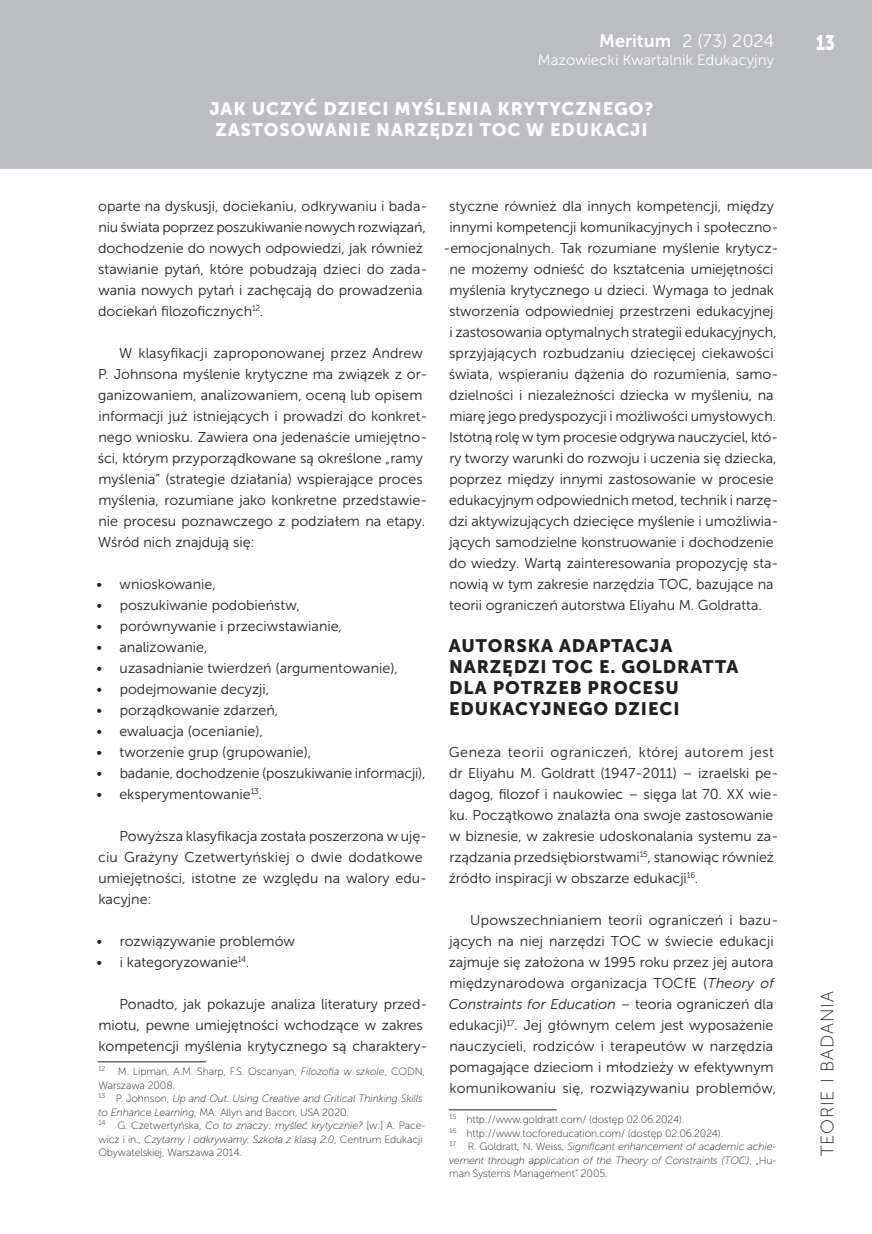
<style>
.page{position:relative;width:872px;height:1234px;background:#fff}
.page>*{position:absolute;margin:0;border:0;box-sizing:border-box;transform-origin:0 0}
.t1{font:21px "Museo Sans 900";color:#fff;scale:.8 1}
.t2{font:18px/21px "Museo Sans 900";letter-spacing:.05em;color:#231f20}
.t3{font:18px/21px "Museo Sans 900";letter-spacing:.05em;color:#fff;text-align:center}
.t4{font:18px "Museo Sans 300";color:#fff}
.t5{font:18px "Museo Sans 100";letter-spacing:.05em;color:#231f20}
.t6{font:15px "Museo Sans 300";color:#fff}
.t7{font:14.25px/21px "Museo Sans 300";color:#231f20}
.t8{font:10.5px/13.5px "Museo Sans 100";letter-spacing:-.01em;color:#231f20}
.s1{font-family:"Museo Sans 700"}
.s2{font-style:italic}
</style>
<div class="page">
<div style="left:0;top:0;width:872px;height:169px;background:#bcbdc0"></div>
<hr style="left:98px;top:1061px;width:108px;height:1px;background:#231f20">
<hr style="left:449px;top:1109px;width:108px;height:1px;background:#231f20">
<p class="t4" style="left:599px;top:31px;width:176px"><span class="s1">Meritum</span> 2 (73) 2024</p>
<p class="t6" style="left:538px;top:52px;width:238px">Mazowiecki Kwartalnik Edukacyjny</p>
<p class="t3" style="left:209px;top:98px;width:445px">JAK UCZYĆ DZIECI MYŚLENIA KRYTYCZNEGO?<br>ZASTOSOWANIE NARZĘDZI TOC W EDUKACJI</p>
<p class="t7" style="left:98px;top:195px;width:331px">oparte na dyskusji, dociekaniu, odkrywaniu i bada&shy;niu świata poprzez poszukiwanie nowych rozwiązań, dochodzenie do nowych odpowiedzi, jak również stawianie pytań, które pobudzają dzieci do zada&shy;wania nowych pytań i zachęcają do prowadzenia dociekań filozoficznych<sup>12</sup>.</p>
<p class="t7" style="left:98px;top:342px;width:331px;text-indent:22px">W klasyfikacji zaproponowanej przez Andrew P. Johnsona myślenie krytyczne ma związek z or&shy;ganizowaniem, analizowaniem, oceną lub opisem informacji już istniejących i prowadzi do konkret&shy;nego wniosku. Zawiera ona jedenaście umiejętno&shy;ści, którym przyporządkowane są określone „ramy myślenia” (strategie działania) wspierające proces myślenia, rozumiane jako konkretne przedstawie&shy;nie procesu poznawczego z podziałem na etapy.<br>Wśród nich znajdują się:</p>
<p class="t7" style="left:97px;top:573px;width:121px">• wnioskowanie,</p>
<p class="t7" style="left:97px;top:594px;width:205px">• poszukiwanie podobieństw,</p>
<p class="t7" style="left:97px;top:615px;width:247px">• porównywanie i przeciwstawianie,</p>
<p class="t7" style="left:97px;top:636px;width:112px">• analizowanie,</p>
<p class="t7" style="left:97px;top:657px;width:303px">• uzasadnianie twierdzeń (argumentowanie),</p>
<p class="t7" style="left:97px;top:678px;width:174px">• podejmowanie decyzji,</p>
<p class="t7" style="left:97px;top:699px;width:183px">• porządkowanie zdarzeń,</p>
<p class="t7" style="left:97px;top:720px;width:168px">• ewaluacja (ocenianie),</p>
<p class="t7" style="left:97px;top:741px;width:216px">• tworzenie grup (grupowanie),</p>
<p class="t7" style="left:97px;top:762px;width:330px">• badanie, dochodzenie (poszukiwanie informacji),</p>
<p class="t7" style="left:97px;top:783px;width:167px">• eksperymentowanie<sup>13</sup>.</p>
<p class="t7" style="left:98px;top:825px;width:331px;text-indent:21px">Powyższa klasyfikacja została poszerzona w uję&shy;ciu Grażyny Czetwertyńskiej o dwie dodatkowe umiejętności, istotne ze względu na walory edu&shy;kacyjne:</p>
<p class="t7" style="left:97px;top:930px;width:200px">• rozwiązywanie problemów</p>
<p class="t7" style="left:97px;top:951px;width:154px">• i kategoryzowanie<sup>14</sup>.</p>
<p class="t7" style="left:98px;top:993px;width:330px;text-indent:21px">Ponadto, jak pokazuje analiza literatury przed&shy;miotu, pewne umiejętności wchodzące w zakres kompetencji myślenia krytycznego są charaktery-</p>
<p class="t8" style="left:98px;top:1064px;width:328px"><sup>12</sup> M. Lipman, A.M. Sharp, F.S. Oscanyan, <span class="s2">Filozofia w szkole</span>, CODN, Warszawa 2008.<br><sup>13</sup> P. Johnson, <span class="s2">Up and Out. Using Creative and Critical Thinking Skills to Enhance Learning</span>, MA: Allyn and Bacon, USA 2020.<br><sup>14</sup> G. Czetwertyńska, <span class="s2">Co to znaczy: myśleć krytycznie?</span> [w:] A. Pace&shy;wicz i in., <span class="s2">Czytamy i odkrywamy. Szkoła z klasą 2.0</span>, Centrum Edukacji Obywatelskiej, Warszawa 2014.</p>
<p class="t7" style="left:449px;top:195px;width:326px">styczne również dla innych kompetencji, między</p>
<p class="t7" style="left:449px;top:216px;width:330px">innymi kompetencji komunikacyjnych i społeczno-</p>
<p class="t7" style="left:443px;top:237px;width:336px">-emocjonalnych. Tak rozumiane myślenie krytycz-</p>
<p class="t7" style="left:449px;top:258px;width:326px">ne możemy odnieść do kształcenia umiejętności</p>
<p class="t7" style="left:449px;top:279px;width:326px">myślenia krytycznego u dzieci. Wymaga to jednak</p>
<p class="t7" style="left:449px;top:300px;width:326px">stworzenia odpowiedniej przestrzeni edukacyjnej</p>
<p class="t7" style="left:449px;top:321px;width:329px">i zastosowania optymalnych strategii edukacyjnych,</p>
<p class="t7" style="left:449px;top:342px;width:326px">sprzyjających rozbudzaniu dziecięcej ciekawości</p>
<p class="t7" style="left:449px;top:363px;width:331px">świata, wspieraniu dążenia do rozumienia, samo-</p>
<p class="t7" style="left:449px;top:384px;width:326px">dzielności i niezależności dziecka w myśleniu, na</p>
<p class="t7" style="left:449px;top:405px;width:328px">miarę jego predyspozycji i możliwości umysłowych.</p>
<p class="t7" style="left:449px;top:426px;width:331px">Istotną rolę w tym procesie odgrywa nauczyciel, któ-</p>
<p class="t7" style="left:449px;top:447px;width:329px">ry tworzy warunki do rozwoju i uczenia się dziecka,</p>
<p class="t7" style="left:449px;top:468px;width:326px">poprzez między innymi zastosowanie w procesie</p>
<p class="t7" style="left:449px;top:489px;width:331px">edukacyjnym odpowiednich metod, technik i narzę-</p>
<p class="t7" style="left:449px;top:510px;width:331px">dzi aktywizujących dziecięce myślenie i umożliwia-</p>
<p class="t7" style="left:449px;top:531px;width:326px">jących samodzielne konstruowanie i dochodzenie</p>
<p class="t7" style="left:449px;top:552px;width:331px">do wiedzy. Wartą zainteresowania propozycję sta-</p>
<p class="t7" style="left:449px;top:573px;width:326px">nowią w tym zakresie narzędzia TOC, bazujące na</p>
<p class="t7" style="left:449px;top:594px;width:314px">teorii ograniczeń autorstwa Eliyahu M. Goldratta.</p>
<p class="t2" style="left:449px;top:635px;width:291px">AUTORSKA ADAPTACJA<br>NARZĘDZI TOC E. GOLDRATTA<br>DLA POTRZEB PROCESU<br>EDUKACYJNEGO DZIECI</p>
<p class="t7" style="left:449px;top:741px;width:331px">Geneza teorii ograniczeń, której autorem jest dr Eliyahu M. Goldratt (1947-2011) – izraelski pe&shy;dagog, filozof i naukowiec – sięga lat 70. XX wie&shy;ku. Początkowo znalazła ona swoje zastosowanie w biznesie, w zakresie udoskonalania systemu za&shy;rządzania przedsiębiorstwami<sup>15</sup>, stanowiąc również źródło inspiracji w obszarze edukacji<sup>16</sup>.</p>
<p class="t7" style="left:448px;top:909px;width:331px;text-indent:22px">Upowszechnianiem teorii ograniczeń i bazu&shy;jących na niej narzędzi TOC w świecie edukacji zajmuje się założona w 1995 roku przez jej autora międzynarodowa organizacja TOCfE (<span class="s2">Theory of Constraints for Education</span> – teoria ograniczeń dla edukacji)<sup>17</sup>. Jej głównym celem jest wyposażenie nauczycieli, rodziców i terapeutów w narzędzia pomagające dzieciom i młodzieży w efektywnym komunikowaniu się, rozwiązywaniu problemów,</p>
<p class="t8" style="left:449px;top:1112px;width:328px"><sup>15</sup> http://www.goldratt.com/ (dostęp 02.06.2024).<br><sup>16</sup> http://www.tocforeducation.com/ (dostęp 02.06.2024).<br><sup>17</sup> R. Goldratt, N. Weiss, <span class="s2">Significant enhancement of academic achie&shy;vement through application of the Theory of Constraints (TOC)</span>, „Hu&shy;man Systems Management” 2005.</p>
<h1 class="t1" style="left:815px;top:30px;width:25px">13</h1>
<p class="t5" style="left:817px;top:1156px;width:167px;rotate:-90deg">TEORIE I BADANIA</p>
</div>
